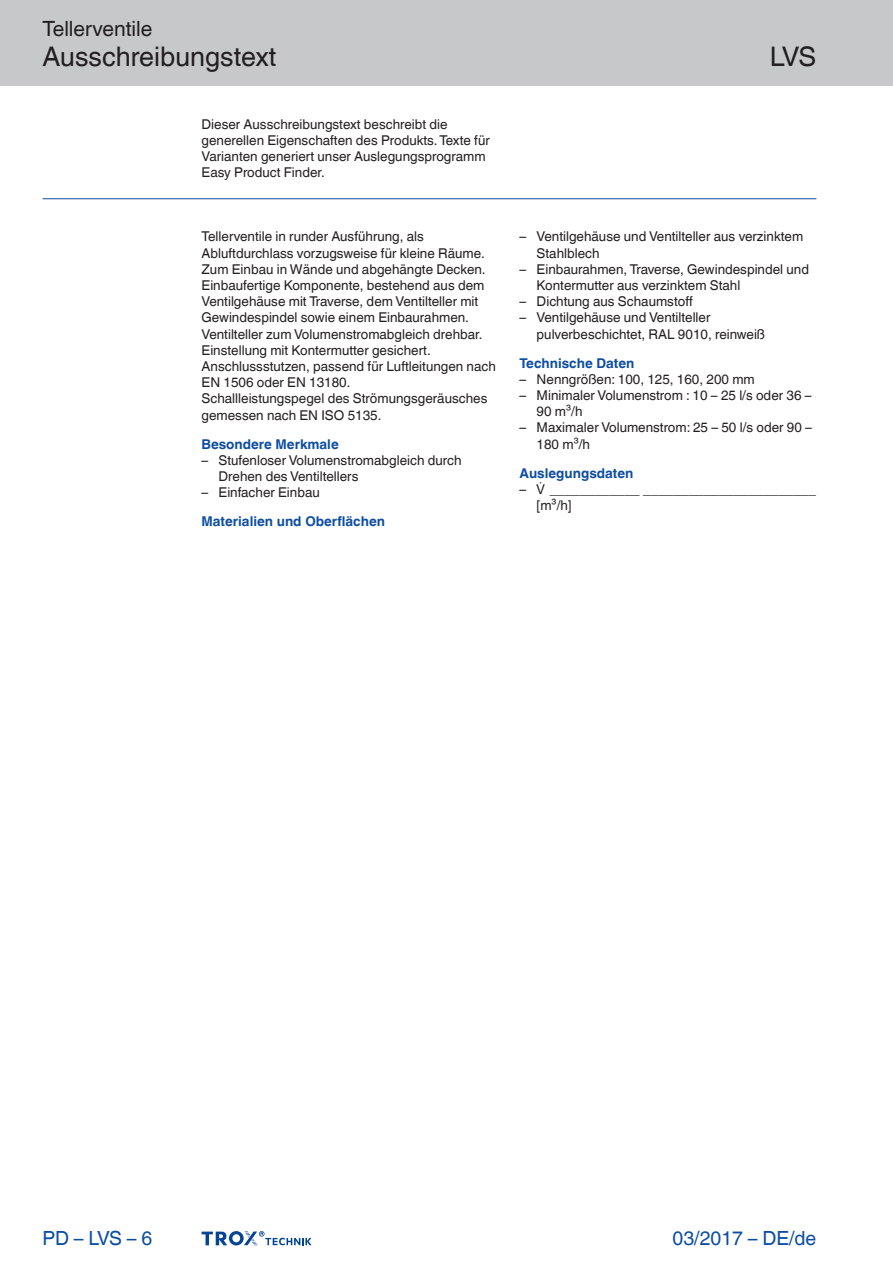
<style>
.page{position:relative;width:893px;height:1263px;background:#fff}
.page>*{position:absolute;margin:0;border:0;box-sizing:border-box;transform-origin:0 0}
.Navigation_2{font:27px "TROX Helvetica";color:#231f20}
.Navigation_3{font:27px "TROX Helvetica";color:#231f20}
.Navigation_1{font:21px "TROX Helvetica";color:#231f20}
.date{font:19.5px "TROX Helvetica";color:#0d4da1}
.pagina_li-re{font:19.5px "TROX Helvetica";color:#0d4da1}
.descr_txt_section_pa{font:13.5px/16.2px "TROX Helvetica";color:#231f20}
.descr_txt_section_li{font:13.5px/16.2px "TROX Helvetica";color:#231f20}
.descr_txt_section_ti{font:700 13.5px "TROX Helvetica";color:#0d4da1}
</style>
<div class="page">
<div style="left:0;top:0;width:893px;height:85px;background:#c7c8ca"></div>
<hr style="left:43px;top:198px;width:773px;height:1px;background:#0d4da1">
<svg style="left:202px;top:1231px;width:110px;height:15px"></svg>
<p class="Navigation_1" style="left:43px;top:17px;width:111px">Tellerventile</p>
<p class="Navigation_2" style="left:43px;top:41px;width:235px">Ausschreibungstext</p>
<p class="descr_txt_section_pa" style="left:202px;top:116px;width:290px">Dieser Ausschreibungstext beschreibt die generellen Eigenschaften des Produkts. Texte für Varianten generiert unser Auslegungsprogramm Easy Product Finder.</p>
<p class="descr_txt_section_pa" style="left:202px;top:229px;width:286px">Tellerventile in runder Ausführung, als<br>Abluftdurchlass vorzugsweise für kleine Räume.<br>Zum Einbau in Wände und abgehängte Decken.</p>
<p class="descr_txt_section_pa" style="left:202px;top:277px;width:284px">Einbaufertige Komponente, bestehend aus dem<br>Ventilgehäuse mit Traverse, dem Ventilteller mit<br>Gewindespindel sowie einem Einbaurahmen.</p>
<p class="descr_txt_section_pa" style="left:202px;top:326px;width:283px">Ventilteller zum Volumenstromabgleich drehbar.<br>Einstellung mit Kontermutter gesichert.</p>
<p class="descr_txt_section_pa" style="left:202px;top:358px;width:296px">Anschlussstutzen, passend für Luftleitungen nach<br>EN 1506 oder EN 13180.</p>
<p class="descr_txt_section_pa" style="left:202px;top:391px;width:287px">Schallleistungspegel des Strömungsgeräusches gemessen nach EN ISO 5135.</p>
<p class="descr_txt_section_ti" style="left:202px;top:436px;width:139px">Besondere Merkmale</p>
<p class="descr_txt_section_li" style="left:219px;top:452px;width:245px;text-indent:-17px">– Stufenloser Volumenstromabgleich durch<br>Drehen des Ventiltellers</p>
<p class="descr_txt_section_li" style="left:202px;top:484px;width:120px">– Einfacher Einbau</p>
<p class="descr_txt_section_ti" style="left:202px;top:514px;width:185px">Materialien und Oberflächen</p>
<p class="Navigation_3" style="left:770px;top:41px;width:48px">LVS</p>
<p class="descr_txt_section_li" style="left:537px;top:229px;width:268px;text-indent:-17px">– Ventilgehäuse und Ventilteller aus verzinktem<br>Stahlblech</p>
<p class="descr_txt_section_li" style="left:537px;top:261px;width:274px;text-indent:-17px">– Einbaurahmen, Traverse, Gewindespindel und<br>Kontermutter aus verzinktem Stahl</p>
<p class="descr_txt_section_li" style="left:520px;top:293px;width:175px">– Dichtung aus Schaumstoff</p>
<p class="descr_txt_section_li" style="left:537px;top:310px;width:230px;text-indent:-17px">– Ventilgehäuse und Ventilteller pulverbeschichtet, RAL 9010, reinweiß</p>
<p class="descr_txt_section_ti" style="left:520px;top:355px;width:116px">Technische Daten</p>
<p class="descr_txt_section_li" style="left:520px;top:371px;width:237px">– Nenngrößen: 100, 125, 160, 200 mm</p>
<p class="descr_txt_section_li" style="left:537px;top:387px;width:276px;text-indent:-17px">– Minimaler Volumenstrom : 10 – 25 l/s oder 36 –<br>90 m³/h</p>
<p class="descr_txt_section_li" style="left:537px;top:420px;width:277px;text-indent:-17px">– Maximaler Volumenstrom: 25 – 50 l/s oder 90 –<br>180 m³/h</p>
<p class="descr_txt_section_ti" style="left:520px;top:465px;width:115px">Auslegungsdaten</p>
<p class="descr_txt_section_li" style="left:537px;top:481px;width:281px;text-indent:-17px">– ____________ _______________________ [m³/h]</p>
<p class="pagina_li-re" style="left:43px;top:1227px;width:111px">PD – LVS – 6</p>
<p class="date" style="left:673px;top:1227px;width:145px">03/2017 – DE/de</p>
</div>
